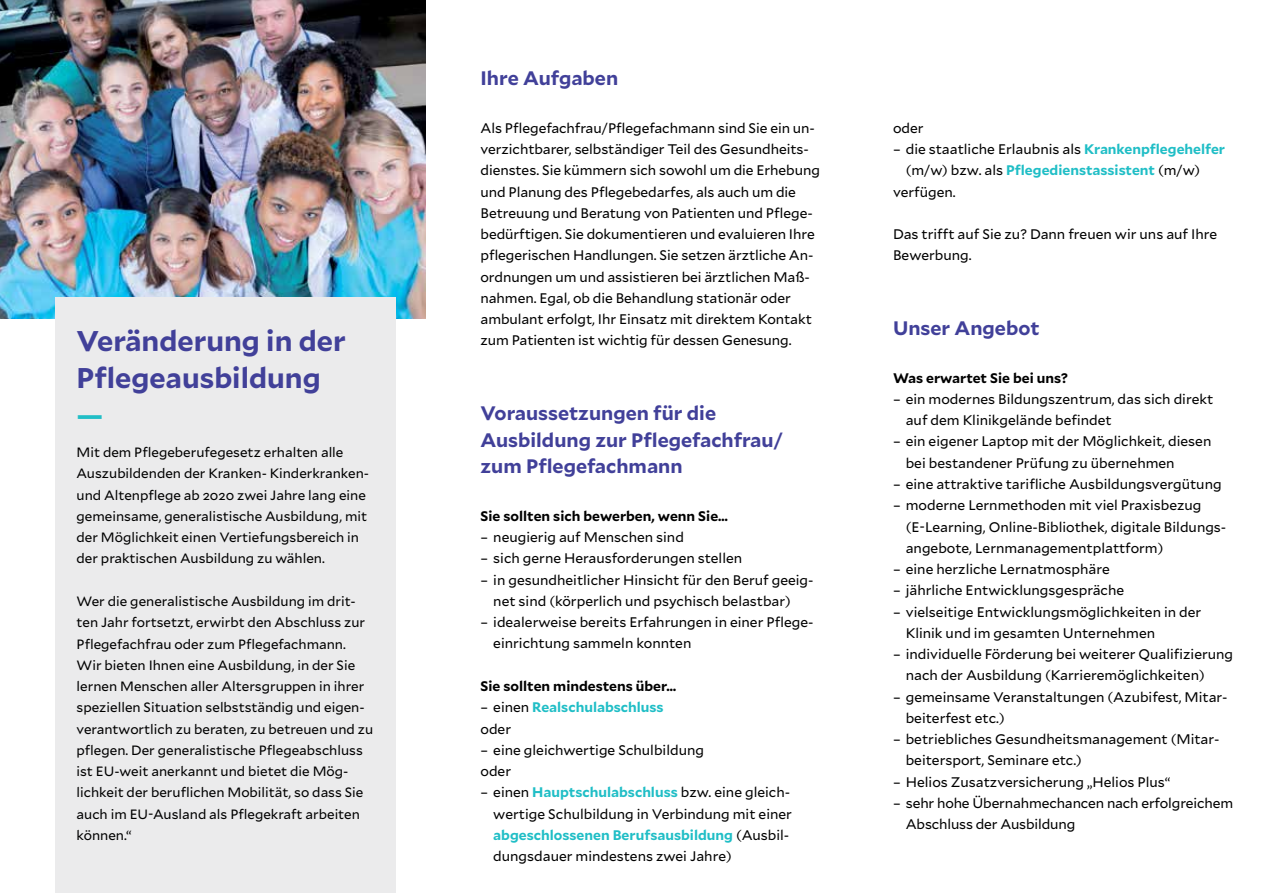
<style>
.page{position:relative;width:1263px;height:893px;background:#fff}
.page>*{position:absolute;margin:0;border:0;box-sizing:border-box;transform-origin:0 0}
.t1{font:700 28.5px/37.2px "Mallory";color:#414099}
.t2{font:700 28.5px "Mallory";color:#20bec6}
.t3{font:700 19.5px/26.5px "Mallory";color:#414099}
.t4{font:13.8px/21.3px "Mallory";color:#000}
.t5{font:700 13.8px "Mallory";color:#000}
.t6{font:700 13.8px/21.3px "Mallory";color:#20bec6}
.t7{font:13.5px/21.3px "Mallory";color:#000}
.s1{font-weight:400;color:#000}
.s2{font-weight:700;color:#20bec6}
</style>
<div class="page">
<img style="left:0;top:0;width:425px;height:319px">
<div style="left:55px;top:298px;width:340px;height:595px;background:#ebebec"></div>
<h1 class="t1" style="left:77px;top:320px;width:271px">Veränderung in der<br>Pflegeausbildung</h1>
<h1 class="t2" style="left:77px;top:394px;width:28px">—</h1>
<p class="t7" style="left:77px;top:441px;width:294px">Mit dem Pflegeberufegesetz erhalten alle Auszubildenden der Kranken- Kinderkranken&shy;und Altenpflege ab 2020 zwei Jahre lang eine gemeinsame, generalistische Ausbildung, mit der Möglichkeit einen Vertiefungsbereich in der praktischen Ausbildung zu wählen.</p>
<p class="t7" style="left:77px;top:590px;width:298px">Wer die generalistische Ausbildung im drit&shy;ten Jahr fortsetzt, erwirbt den Abschluss zur Pflegefachfrau oder zum Pflegefachmann.<br>Wir bieten Ihnen eine Ausbildung, in der Sie lernen Menschen aller Altersgruppen in ihrer speziellen Situation selbstständig und eigen&shy;verantwortlich zu beraten, zu betreuen und zu pflegen. Der generalistische Pflegeabschluss ist EU-weit anerkannt und bietet die Mög&shy;lichkeit der beruflichen Mobilität, so dass Sie auch im EU-Ausland als Pflegekraft arbeiten können.“</p>
<h2 class="t3" style="left:480px;top:64px;width:139px">Ihre Aufgaben</h2>
<p class="t4" style="left:480px;top:117px;width:341px">Als Pflegefachfrau/Pflegefachmann sind Sie ein un&shy;verzichtbarer, selbständiger Teil des Gesundheits&shy;dienstes. Sie kümmern sich sowohl um die Erhebung und Planung des Pflegebedarfes, als auch um die Betreuung und Beratung von Patienten und Pflege&shy;bedürftigen. Sie dokumentieren und evaluieren Ihre pflegerischen Handlungen. Sie setzen ärztliche An&shy;ordnungen um und assistieren bei ärztlichen Maß&shy;nahmen. Egal, ob die Behandlung stationär oder ambulant erfolgt, Ihr Einsatz mit direktem Kontakt zum Patienten ist wichtig für dessen Genesung.</p>
<h2 class="t3" style="left:480px;top:398px;width:304px">Voraussetzungen für die<br>Ausbildung zur Pflegefachfrau/ zum Pflegefachmann</h2>
<p class="t5" style="left:480px;top:506px;width:249px">Sie sollten sich bewerben, wenn Sie…</p>
<p class="t4" style="left:480px;top:526px;width:205px">– neugierig auf Menschen sind</p>
<p class="t4" style="left:480px;top:547px;width:263px">– sich gerne Herausforderungen stellen</p>
<p class="t4" style="left:493px;top:568px;width:322px;text-indent:-13px">– in gesundheitlicher Hinsicht für den Beruf geeig&shy;net sind (körperlich und psychisch belastbar)</p>
<p class="t4" style="left:493px;top:611px;width:322px;text-indent:-13px">– idealerweise bereits Erfahrungen in einer Pflege&shy;einrichtung sammeln konnten</p>
<p class="t5" style="left:480px;top:676px;width:197px">Sie sollten mindestens über…</p>
<p class="t6" style="left:480px;top:696px;width:185px"><span class="s1">– einen</span> Realschulabschluss <span class="s1">oder</span></p>
<p class="t4" style="left:480px;top:738px;width:225px">– eine gleichwertige Schulbildung oder</p>
<p class="t4" style="left:493px;top:781px;width:300px;text-indent:-13px">– einen <span class="s2">Hauptschulabschluss</span> bzw. eine gleich&shy;wertige Schulbildung in Verbindung mit einer <span class="s2">abgeschlossenen Berufsausbildung</span> (Ausbil&shy;dungsdauer mindestens zwei Jahre)</p>
<p class="t4" style="left:893px;top:117px;width:32px">oder</p>
<p class="t4" style="left:893px;top:138px;width:334px">– die staatliche Erlaubnis als <span class="s2">Krankenpflegehelfer</span></p>
<p class="t6" style="left:906px;top:159px;width:296px"><span class="s1">(m/w) bzw. als</span> Pflegedienstassistent <span class="s1">(m/w)</span></p>
<p class="t4" style="left:893px;top:180px;width:64px">verfügen.</p>
<p class="t4" style="left:893px;top:223px;width:326px">Das trifft auf Sie zu? Dann freuen wir uns auf Ihre<br>Bewerbung.</p>
<h2 class="t3" style="left:893px;top:313px;width:148px">Unser Angebot</h2>
<p class="t5" style="left:893px;top:367px;width:177px">Was erwartet Sie bei uns?</p>
<p class="t4" style="left:906px;top:388px;width:309px;text-indent:-13px">– ein modernes Bildungszentrum, das sich direkt auf dem Klinikgelände befindet</p>
<p class="t4" style="left:906px;top:430px;width:307px;text-indent:-13px">– ein eigener Laptop mit der Möglichkeit, diesen bei bestandener Prüfung zu übernehmen</p>
<p class="t4" style="left:893px;top:473px;width:330px">– eine attraktive tarifliche Ausbildungsvergütung</p>
<p class="t4" style="left:906px;top:494px;width:322px;text-indent:-13px">– moderne Lernmethoden mit viel Praxisbezug (E-Learning, Online-Bibliothek, digitale Bildungs&shy;angebote, Lernmanagementplattform)</p>
<p class="t4" style="left:893px;top:558px;width:218px">– eine herzliche Lernatmosphäre</p>
<p class="t4" style="left:893px;top:579px;width:233px">– jährliche Entwicklungsgespräche</p>
<p class="t4" style="left:906px;top:600px;width:297px;text-indent:-13px">– vielseitige Entwicklungsmöglichkeiten in der<br>Klinik und im gesamten Unternehmen</p>
<p class="t4" style="left:906px;top:643px;width:329px;text-indent:-13px">– individuelle Förderung bei weiterer Qualifizierung nach der Ausbildung (Karrieremöglichkeiten)</p>
<p class="t4" style="left:906px;top:685px;width:323px;text-indent:-13px">– gemeinsame Veranstaltungen (Azubifest, Mitar&shy;beiterfest etc.)</p>
<p class="t4" style="left:906px;top:728px;width:315px;text-indent:-13px">– betriebliches Gesundheitsmanagement (Mitar&shy;beitersport, Seminare etc.)</p>
<p class="t4" style="left:893px;top:770px;width:279px">– Helios Zusatzversicherung „Helios Plus“</p>
<p class="t4" style="left:906px;top:792px;width:329px;text-indent:-13px">– sehr hohe Übernahmechancen nach erfolgreichem<br>Abschluss der Ausbildung</p>
</div>
